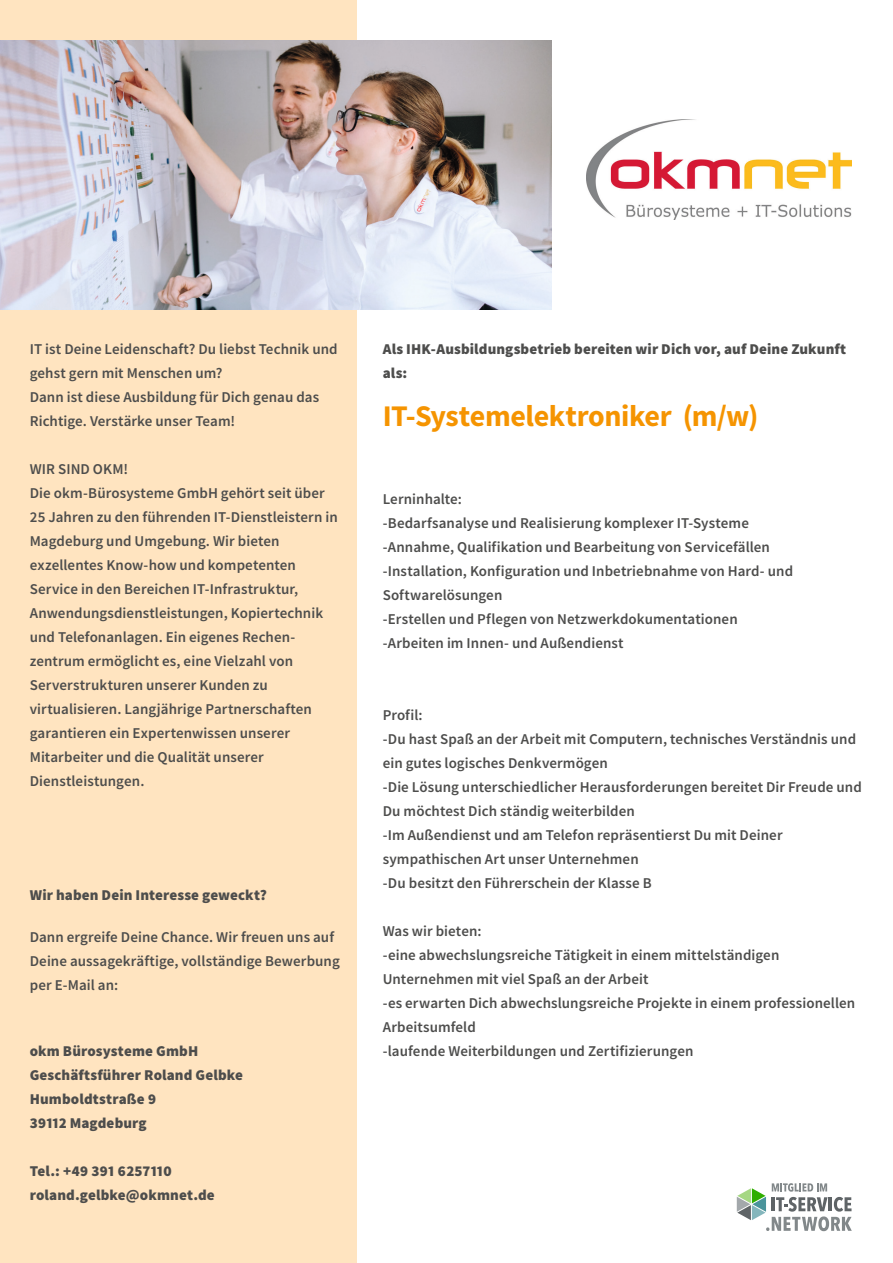
<style>
.page{position:relative;width:893px;height:1263px;background:#fff}
.page>*{position:absolute;margin:0;border:0;box-sizing:border-box;transform-origin:0 0}
.t1{font:700 30px "Source Sans Pro";letter-spacing:-.015em;color:#f59401}
.t2{font:600 15px/24px "Source Sans Pro";letter-spacing:.005em;color:#4d4d4c}
.t3{font:900 15px/24px "Source Sans Pro";letter-spacing:.01em;color:#4d4d4c}
</style>
<div class="page">
<div style="left:0;top:0;width:356px;height:1263px;background:#ffe4c0"></div>
<img style="left:587px;top:119px;width:265px;height:100px">
<img style="left:0;top:40px;width:551px;height:269px">
<svg style="left:737px;top:1183px;width:115px;height:48px"></svg>
<p class="t2" style="left:30px;top:337px;width:309px">IT ist Deine Leidenschaft? Du liebst Technik und gehst gern mit Menschen um?<br>Dann ist diese Ausbildung für Dich genau das Richtige. Verstärke unser Team!</p>
<p class="t2" style="left:30px;top:457px;width:310px">WIR SIND OKM!<br>Die okm-Bürosysteme GmbH gehört seit über 25 Jahren zu den führenden IT-Dienstleistern in Magdeburg und Umgebung. Wir bieten exzellentes Know-how und kompetenten Service in den Bereichen IT-Infrastruktur, Anwendungsdienstleistungen, Kopiertechnik und Telefonanlagen. Ein eigenes Rechen&shy;zentrum ermöglicht es, eine Vielzahl von Serverstrukturen unserer Kunden zu virtualisieren. Langjährige Partnerschaften garantieren ein Expertenwissen unserer Mitarbeiter und die Qualität unserer Dienstleistungen.</p>
<p class="t3" style="left:30px;top:883px;width:239px">Wir haben Dein Interesse geweckt?</p>
<p class="t2" style="left:30px;top:925px;width:312px">Dann ergreife Deine Chance. Wir freuen uns auf<br>Deine aussagekräftige, vollständige Bewerbung per E-Mail an:</p>
<p class="t3" style="left:30px;top:1039px;width:215px">okm Bürosysteme GmbH<br>Geschäftsführer Roland Gelbke<br>Humboldtstraße 9<br>39112 Magdeburg</p>
<p class="t3" style="left:30px;top:1159px;width:187px">Tel.: +49 391 6257110 roland.gelbke@okmnet.de</p>
<p class="t3" style="left:383px;top:337px;width:465px">Als IHK-Ausbildungsbetrieb bereiten wir Dich vor, auf Deine Zukunft als:</p>
<h1 class="t1" style="left:383px;top:395px;width:377px">IT-Systemelektroniker (m/w)</h1>
<p class="t2" style="left:383px;top:487px;width:412px">Lerninhalte:<br>-Bedarfsanalyse und Realisierung komplexer IT-Systeme -Annahme, Qualifikation und Bearbeitung von Servicefällen -Installation, Konfiguration und Inbetriebnahme von Hard- und Softwarelösungen<br>-Erstellen und Pflegen von Netzwerkdokumentationen -Arbeiten im Innen- und Außendienst</p>
<p class="t2" style="left:383px;top:703px;width:481px">Profil:<br>-Du hast Spaß an der Arbeit mit Computern, technisches Verständnis und ein gutes logisches Denkvermögen<br>-Die Lösung unterschiedlicher Herausforderungen bereitet Dir Freude und Du möchtest Dich ständig weiterbilden<br>-Im Außendienst und am Telefon repräsentierst Du mit Deiner sympathischen Art unser Unternehmen<br>-Du besitzt den Führerschein der Klasse B</p>
<p class="t2" style="left:383px;top:919px;width:474px">Was wir bieten:<br>-eine abwechslungsreiche Tätigkeit in einem mittelständigen Unternehmen mit viel Spaß an der Arbeit<br>-es erwarten Dich abwechslungsreiche Projekte in einem professionellen Arbeitsumfeld<br>-laufende Weiterbildungen und Zertifizierungen</p>
</div>
